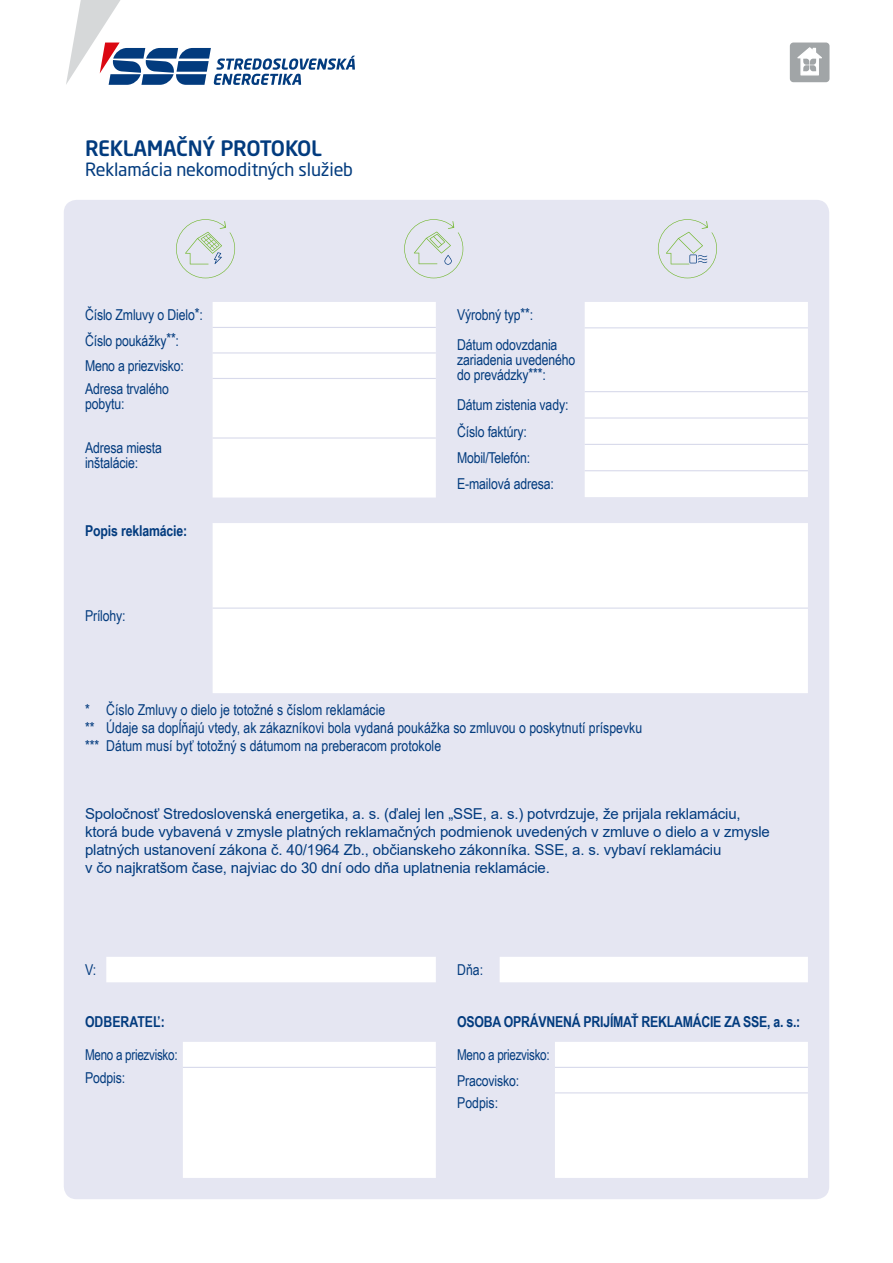
<style>
.page{position:relative;width:893px;height:1263px;background:#fff}
.page>*{position:absolute;margin:0;border:0;box-sizing:border-box;transform-origin:0 0}
.nazov_zmluvy{font:500 21px "Neo Sans W1 G";letter-spacing:-.01em;color:#023b7e}
.t1{font:18px "Neo Sans W1 G";letter-spacing:-.01em;color:#023b7e}
.tabulka_-_text{font:15px/15px "Arial Narrow";letter-spacing:-.01em;color:#023b7e}
.hladky{font:15px/18px "Arial";letter-spacing:-.01em;color:#023b7e}
.tabulka_-_nazov{font:700 15px "Arial Narrow";letter-spacing:-.015em;color:#023b7e}
.tabulka_-_text-2{font:15px "Arial Narrow";letter-spacing:-.01em;color:#023b7e;scale:.95 1}
.tabulka_-_text-3{font:700 15px "Arial Narrow";letter-spacing:-.01em;color:#023b7e}
.hladky-2{font:15px "Arial Narrow";color:#023b7e}
</style>
<div class="page">
<div style="left:64px;top:200px;width:765px;height:999px;background:#e5e6f2;border-radius:13px"></div>
<div style="left:213px;top:302px;width:223px;height:195px;background:#fff"></div>
<hr style="left:213px;top:327px;width:223px;height:1px;background:#d8daeb">
<hr style="left:213px;top:352px;width:223px;height:1px;background:#d8daeb">
<hr style="left:213px;top:378px;width:223px;height:1px;background:#d8daeb">
<hr style="left:213px;top:437px;width:223px;height:2px;background:#d8daeb">
<div style="left:213px;top:523px;width:595px;height:170px;background:#fff"></div>
<hr style="left:213px;top:607px;width:595px;height:2px;background:#d8daeb">
<div style="left:585px;top:302px;width:223px;height:195px;background:#fff"></div>
<hr style="left:585px;top:417px;width:223px;height:2px;background:#d8daeb">
<hr style="left:585px;top:444px;width:223px;height:1px;background:#d8daeb">
<hr style="left:585px;top:470px;width:223px;height:1px;background:#d8daeb">
<hr style="left:585px;top:327px;width:223px;height:1px;background:#d8daeb">
<hr style="left:585px;top:391px;width:223px;height:1px;background:#d8daeb">
<svg style="left:176px;top:219px;width:59px;height:59px"></svg>
<svg style="left:404px;top:219px;width:59px;height:59px"></svg>
<svg style="left:658px;top:219px;width:59px;height:59px"></svg>
<div style="left:555px;top:1042px;width:253px;height:136px;background:#fff"></div>
<hr style="left:555px;top:1067px;width:253px;height:1px;background:#d8daeb">
<hr style="left:555px;top:1092px;width:253px;height:1px;background:#d8daeb">
<div style="left:183px;top:1042px;width:253px;height:136px;background:#fff"></div>
<hr style="left:183px;top:1067px;width:253px;height:1px;background:#d8daeb">
<svg style="left:106px;top:957px;width:702px;height:25px;background:#fcfcfd"></svg>
<svg style="left:66px;top:0;width:289px;height:85px"></svg>
<div style="left:790px;top:43px;width:39px;height:39px;background:#a1a5a7;border-radius:4px"></div>
<svg style="left:797px;top:47px;width:25px;height:28px"></svg>
<p class="nazov_zmluvy" style="left:85px;top:135px;width:239px">REKLAMAČNÝ PROTOKOL</p>
<p class="t1" style="left:85px;top:158px;width:269px">Reklamácia nekomoditných služieb</p>
<p class="tabulka_-_text" style="left:85px;top:307px;width:119px">Číslo Zmluvy o Dielo*:</p>
<p class="tabulka_-_text" style="left:85px;top:332px;width:96px">Číslo poukážky**:</p>
<p class="tabulka_-_text" style="left:85px;top:358px;width:100px">Meno a priezvisko:</p>
<p class="tabulka_-_text" style="left:85px;top:380px;width:86px">Adresa trvalého pobytu:</p>
<p class="tabulka_-_text" style="left:85px;top:440px;width:78px">Adresa miesta inštalácie:</p>
<p class="tabulka_-_text-3" style="left:85px;top:519px;width:104px">Popis reklamácie:</p>
<p class="tabulka_-_text" style="left:85px;top:608px;width:42px">Prílohy:</p>
<p class="tabulka_-_text" style="left:457px;top:307px;width:77px">Výrobný typ**:</p>
<p class="tabulka_-_text" style="left:457px;top:337px;width:120px">Dátum odovzdania zariadenia uvedeného do prevádzky***:</p>
<p class="tabulka_-_text" style="left:457px;top:397px;width:113px">Dátum zistenia vady:</p>
<p class="tabulka_-_text" style="left:457px;top:423px;width:71px">Číslo faktúry:</p>
<p class="tabulka_-_text" style="left:457px;top:450px;width:74px">Mobil/Telefón:</p>
<p class="tabulka_-_text" style="left:457px;top:476px;width:98px">E-mailová adresa:</p>
<p class="tabulka_-_text" style="left:85px;top:702px;width:302px">* Číslo Zmluvy o dielo je totožné s číslom reklamácie</p>
<p class="tabulka_-_text" style="left:85px;top:720px;width:559px">** Údaje sa dopĺňajú vtedy, ak zákazníkovi bola vydaná poukážka so zmluvou o poskytnutí príspevku</p>
<p class="tabulka_-_text" style="left:85px;top:738px;width:358px">*** Dátum musí byť totožný s dátumom na preberacom protokole</p>
<p class="hladky" style="left:85px;top:804px;width:686px">Spoločnosť Stredoslovenská energetika, a. s. (ďalej len „SSE, a. s.) potvrdzuje, že prijala reklamáciu, ktorá bude vybavená v zmysle platných reklamačných podmienok uvedených v zmluve o dielo a v zmysle platných ustanovení zákona č. 40/1964 Zb., občianskeho zákonníka. SSE, a. s. vybaví reklamáciu<br>v čo najkratšom čase, najviac do 30 dní odo dňa uplatnenia reklamácie.</p>
<p class="hladky-2" style="left:85px;top:959px;width:13px">V:</p>
<p class="hladky-2" style="left:457px;top:959px;width:27px">Dňa:</p>
<p class="tabulka_-_nazov" style="left:85px;top:1011px;width:81px">ODBERATEĽ:</p>
<p class="tabulka_-_text-2" style="left:85px;top:1044px;width:99px">Meno a priezvisko:</p>
<p class="tabulka_-_text" style="left:85px;top:1069px;width:42px">Podpis:</p>
<p class="tabulka_-_nazov" style="left:457px;top:1011px;width:345px">OSOBA OPRÁVNENÁ PRIJÍMAŤ REKLAMÁCIE ZA SSE, a. s.:</p>
<p class="tabulka_-_text-2" style="left:457px;top:1044px;width:99px">Meno a priezvisko:</p>
<p class="tabulka_-_text" style="left:457px;top:1072px;width:64px">Pracovisko:</p>
<p class="tabulka_-_text" style="left:457px;top:1095px;width:43px">Podpis:</p>
</div>
